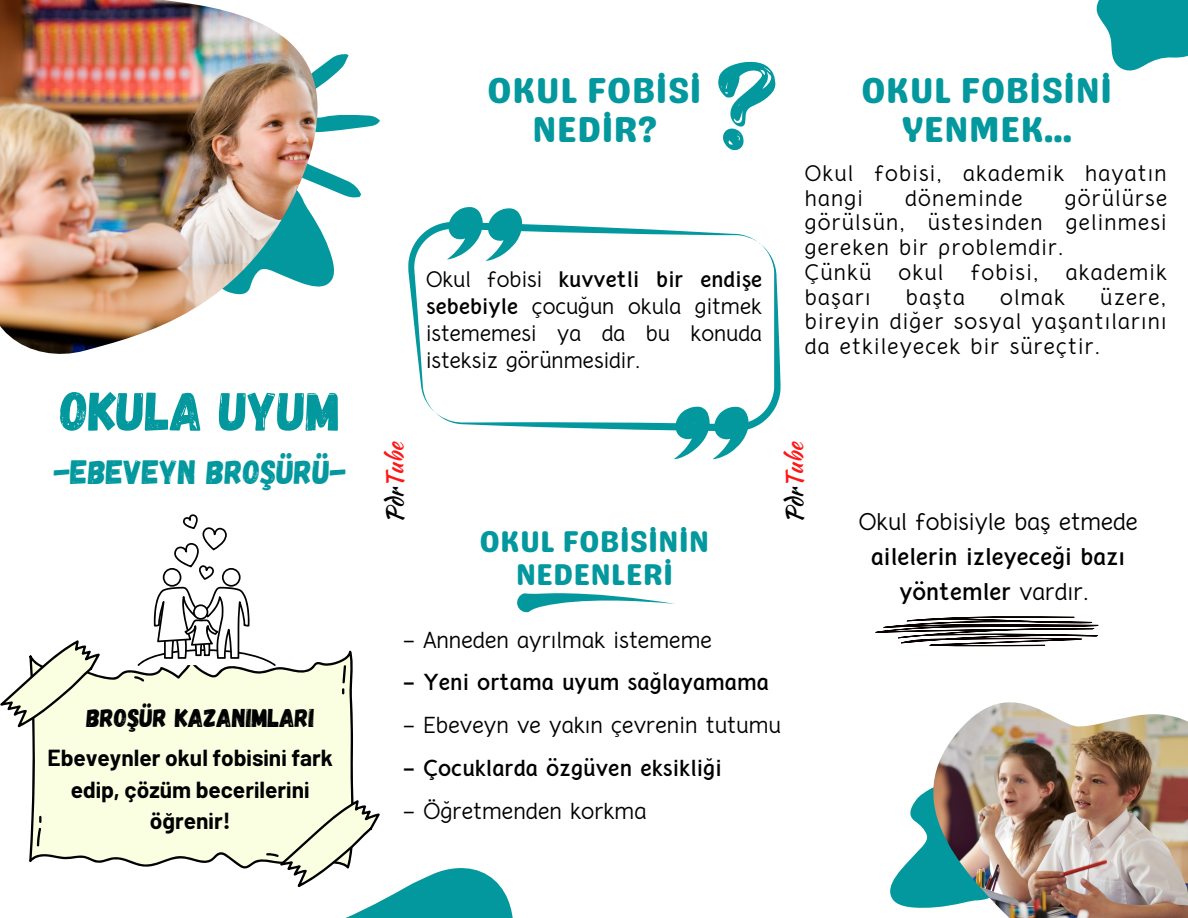
<style>
.page{position:relative;width:1188px;height:918px;background:#fff}
.page>*{position:absolute;margin:0;border:0;box-sizing:border-box;transform-origin:0 0}
.t1{font:54.75px "Gagalin";color:#03989e}
.t2{font:36px/39.3px "Genty Sans";color:#03989e;text-align:center}
.t3{font:33.75px "Gagalin";color:#03989e}
.t4{font:30px/32.7px "Genty Sans";color:#03989e;text-align:center}
.t5{font:25.65px "Gagalin";color:#000}
.t6{font:23.25px "Kaushan Script";color:#ff1616}
.t7{font:700 22.8px/31.5px "Barlow";color:#000;text-align:center}
.t8{font:700 21.15px/34.8px "Crusoe Text";color:#000;text-align:center}
.t9{font:21.15px "Crusoe Text";color:#000}
.t10{font:20.25px "Crusoe Text";color:#000}
.t11{font:700 20.25px "Crusoe Text";color:#000}
.t12{font:19.65px/24.8px "Crusoe Text";letter-spacing:.06em;color:#000;text-align:justify}
.s1{font-weight:700}
.s2{color:#000}
.s3{font-weight:400}
</style>
<div class="page">
<svg style="left:890px;top:787px;width:43px;height:121px"></svg>
<img style="left:933px;top:702px;width:255px;height:216px">
<svg style="left:1096px;top:0;width:92px;height:71px"></svg>
<svg style="left:318px;top:54px;width:62px;height:233px"></svg>
<img style="left:0;top:0;width:318px;height:354px">
<svg style="left:29px;top:650px;width:325px;height:217px;background:#f1f5da"></svg>
<svg style="left:0;top:640px;width:100px;height:88px"></svg>
<svg style="left:342px;top:665px;width:4px;height:29px"></svg>
<svg style="left:37px;top:816px;width:4px;height:30px"></svg>
<svg style="left:223px;top:800px;width:290px;height:118px"></svg>
<svg style="left:134px;top:676px;width:10px;height:6px"></svg>
<svg style="left:138px;top:514px;width:138px;height:152px"></svg>
<svg style="left:718px;top:61px;width:58px;height:90px"></svg>
<svg style="left:408px;top:222px;width:353px;height:190px"></svg>
<svg style="left:435px;top:244px;width:346px;height:187px"></svg>
<svg style="left:447px;top:207px;width:75px;height:54px"></svg>
<svg style="left:674px;top:407px;width:75px;height:52px"></svg>
<svg style="left:875px;top:616px;width:224px;height:30px"></svg>
<svg style="left:517px;top:593px;width:158px;height:20px"></svg>
<h1 class="t1" style="left:60px;top:376px;width:282px">OKULA UYUM</h1>
<h3 class="t3" style="left:54px;top:450px;width:294px">-EBEVEYN BROŞÜRÜ-</h3>
<h3 class="t5" style="left:86px;top:701px;width:230px">BROŞÜR KAZANIMLARI</h3>
<p class="t7" style="left:47px;top:742px;width:287px">Ebeveynler okul fobisini fark edip, çözüm becerilerini öğrenir!</p>
<h2 class="t2" style="left:487px;top:70px;width:210px">OKUL FOBİSİ<br>NEDİR?</h2>
<p class="t12" style="left:426px;top:267px;width:338px;line-height:27px">Okul fobisi <span class="s1">kuvvetli bir endişe sebebiyle</span> çocuğun okula gitmek istememesi ya da bu konuda isteksiz görünmesidir.</p>
<h2 class="t2" style="left:861px;top:70px;width:247px">OKUL FOBİSİNİ<br>YENMEK...</h2>
<p class="t12" style="left:805px;top:163px;width:363px">Okul fobisi, akademik hayatın hangi</p>
<p class="t12" style="left:805px;top:187px;width:364px;text-align:left;text-indent:260px">görülürse görülsün, üstesinden gelinmesi gereken bir problemdir.<br>Çünkü</p>
<p class="t12" style="left:905px;top:187px;width:119px">döneminde</p>
<p class="t12" style="left:899px;top:262px;width:46px">okul</p>
<p class="t12" style="left:971px;top:262px;width:69px">fobisi,</p>
<p class="t12" style="left:1066px;top:262px;width:103px">akademik</p>
<p class="t12" style="left:805px;top:286px;width:363px;text-indent:295px">üzere, bireyin diğer sosyal yaşantılarını da etkileyecek bir süreçtir.</p>
<p class="t12" style="left:805px;top:286px;width:67px">başarı</p>
<p class="t12" style="left:906px;top:286px;width:60px">başta</p>
<p class="t12" style="left:1000px;top:286px;width:66px">olmak</p>
<p class="t6" style="left:378px;top:523px;width:83px;rotate:-90deg"><span class="s2">Pdr</span>Tube</p>
<p class="t6" style="left:778px;top:523px;width:83px;rotate:-90deg"><span class="s2">Pdr</span>Tube</p>
<h3 class="t4" style="left:480px;top:525px;width:231px">OKUL FOBİSİNİN<br>NEDENLERİ</h3>
<p class="t10" style="left:402px;top:626px;width:311px">- Anneden ayrılmak istememe</p>
<p class="t11" style="left:402px;top:669px;width:368px">- Yeni ortama uyum sağlayamama</p>
<p class="t10" style="left:402px;top:712px;width:380px">- Ebeveyn ve yakın çevrenin tutumu</p>
<p class="t11" style="left:402px;top:755px;width:321px">- Çocuklarda özgüven eksikliği</p>
<p class="t10" style="left:402px;top:797px;width:246px">- Öğretmenden korkma</p>
<p class="t9" style="left:859px;top:508px;width:281px">Okul fobisiyle baş etmede</p>
<p class="t8" style="left:871px;top:541px;width:256px">ailelerin izleyeceği bazı yöntemler <span class="s3">vardır.</span></p>
</div>
